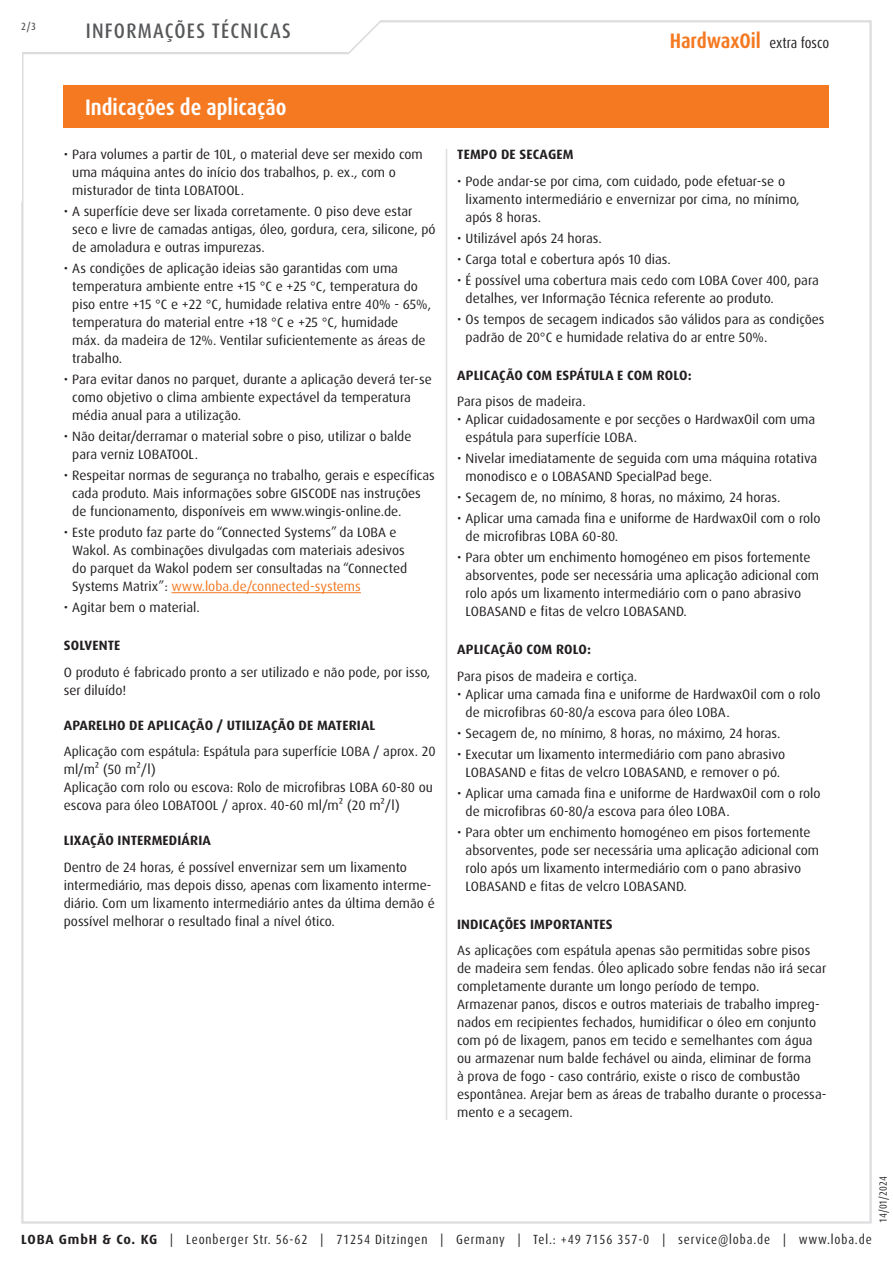
<style>
.page{position:relative;width:893px;height:1263px;background:#fff}
.page>*{position:absolute;margin:0;border:0;box-sizing:border-box;transform-origin:0 0}
.Abschnitt{font:700 condensed 22.5px "Dax Pro";color:#fff}
.t1{font:700 condensed 21px "Dax Pro";color:#f47921}
.t2{font:500 condensed 21px "Dax Pro";letter-spacing:.06em;color:#57585a}
.Text{font:13.5px/18px "Dax Pro";color:#231f20}
.t3{font:700 13.5px "Dax Pro";letter-spacing:.01em;color:#231f20}
.t4{font:condensed 13.35px "Dax Pro";letter-spacing:.065em;color:#231f20}
.t5{font:condensed 10.5px "Dax Pro";color:#231f20}
.t6{font:500 condensed 10.5px "Dax Pro";color:#57585a}
.s1{color:#f47921}
.s2{font-weight:400;font-size:15px;color:#231f20}
.s3{font-weight:700;font-stretch:normal}
</style>
<div class="page">
<svg style="left:22px;top:20px;width:410px;height:35px"></svg>
<div style="left:64px;top:85px;width:765px;height:43px;background:#f47921"></div>
<hr style="left:171px;top:592px;width:190px;height:1px;background:#f47921">
<hr style="left:446px;top:149px;width:1px;height:971px;background:#dcdddf">
<p class="t6" style="left:21px;top:19px;width:16px">2/3</p>
<h2 class="t2" style="left:86px;top:17px;width:207px">INFORMAÇÕES TÉCNICAS</h2>
<p class="Abschnitt" style="left:85px;top:93px;width:203px">Indicações de aplicação</p>
<p class="Text" style="left:72px;top:146px;width:352px;text-indent:-9px">• Para volumes a partir de 10L, o material deve ser mexido com uma máquina antes do início dos trabalhos, p. ex., com o misturador de tinta LOBATOOL.</p>
<p class="Text" style="left:72px;top:203px;width:365px;text-indent:-9px">• A superfície deve ser lixada corretamente. O piso deve estar seco e livre de camadas antigas, óleo, gordura, cera, silicone, pó de amoladura e outras impurezas.</p>
<p class="Text" style="left:72px;top:260px;width:360px;text-indent:-9px">• As condições de aplicação ideias são garantidas com uma temperatura ambiente entre +15 °C e +25 °C, temperatura do piso entre +15 °C e +22 °C, humidade relativa entre 40% - 65%, temperatura do material entre +18 °C e +25 °C, humidade<br>máx. da madeira de 12%. Ventilar suficientemente as áreas de trabalho.</p>
<p class="Text" style="left:72px;top:371px;width:361px;text-indent:-9px">• Para evitar danos no parquet, durante a aplicação deverá ter-se como objetivo o clima ambiente expectável da temperatura média anual para a utilização.</p>
<p class="Text" style="left:72px;top:428px;width:341px;text-indent:-9px">• Não deitar/derramar o material sobre o piso, utilizar o balde para verniz LOBATOOL.</p>
<p class="Text" style="left:72px;top:467px;width:364px;text-indent:-9px">• Respeitar normas de segurança no trabalho, gerais e específicas cada produto. Mais informações sobre GISCODE nas instruções de funcionamento, disponíveis em www.wingis-online.de.</p>
<p class="Text" style="left:72px;top:524px;width:336px;text-indent:-9px">• Este produto faz parte do “Connected Systems” da LOBA e Wakol. As combinações divulgadas com materiais adesivos do parquet da Wakol podem ser consultadas na “Connected Systems Matrix”: <span class="s1">www.loba.de/connected-systems</span></p>
<p class="Text" style="left:64px;top:599px;width:137px">• Agitar bem o material.</p>
<p class="t3" style="left:64px;top:637px;width:58px">SOLVENTE</p>
<p class="Text" style="left:64px;top:663px;width:368px">O produto é fabricado pronto a ser utilizado e não pode, por isso, ser diluído!</p>
<p class="t3" style="left:64px;top:716px;width:313px">APARELHO DE APLICAÇÃO / UTILIZAÇÃO DE MATERIAL</p>
<p class="Text" style="left:64px;top:743px;width:373px">Aplicação com espátula: Espátula para superfície LOBA / aprox. 20 ml/m² (50 m²/l)</p>
<p class="Text" style="left:64px;top:779px;width:371px">Aplicação com rolo ou escova: Rolo de microfibras LOBA 60-80 ou escova para óleo LOBATOOL / aprox. 40-60 ml/m² (20 m²/l)</p>
<p class="t3" style="left:64px;top:832px;width:149px">LIXAÇÃO INTERMEDIÁRIA</p>
<p class="Text" style="left:64px;top:858px;width:373px">Dentro de 24 horas, é possível envernizar sem um lixamento intermediário, mas depois disso, apenas com lixamento interme&shy;diário. Com um lixamento intermediário antes da última demão é possível melhorar o resultado final a nível ótico.</p>
<h2 class="t1" style="left:670px;top:28px;width:161px">HardwaxOil <span class="s2">extra fosco</span></h2>
<p class="t3" style="left:457px;top:146px;width:118px">TEMPO DE SECAGEM</p>
<p class="Text" style="left:466px;top:172px;width:336px;text-indent:-9px">• Pode andar-se por cima, com cuidado, pode efetuar-se o lixamento intermediário e envernizar por cima, no mínimo, após 8 horas.</p>
<p class="Text" style="left:457px;top:229px;width:146px">• Utilizável após 24 horas.</p>
<p class="Text" style="left:457px;top:250px;width:215px">• Carga total e cobertura após 10 dias.</p>
<p class="Text" style="left:466px;top:271px;width:355px;text-indent:-9px">• É possível uma cobertura mais cedo com LOBA Cover 400, para detalhes, ver Informação Técnica referente ao produto.</p>
<p class="Text" style="left:466px;top:310px;width:360px;text-indent:-9px">• Os tempos de secagem indicados são válidos para as condições padrão de 20°C e humidade relativa do ar entre 50%.</p>
<p class="t3" style="left:457px;top:366px;width:236px">APLICAÇÃO COM ESPÁTULA E COM ROLO:</p>
<p class="Text" style="left:457px;top:393px;width:130px">Para pisos de madeira.</p>
<p class="Text" style="left:466px;top:411px;width:351px;text-indent:-9px">• Aplicar cuidadosamente e por secções o HardwaxOil com uma espátula para superfície LOBA.</p>
<p class="Text" style="left:466px;top:450px;width:353px;text-indent:-9px">• Nivelar imediatamente de seguida com uma máquina rotativa monodisco e o LOBASAND SpecialPad bege.</p>
<p class="Text" style="left:457px;top:489px;width:325px">• Secagem de, no mínimo, 8 horas, no máximo, 24 horas.</p>
<p class="Text" style="left:466px;top:510px;width:357px;text-indent:-9px">• Aplicar uma camada fina e uniforme de HardwaxOil com o rolo de microfibras LOBA 60-80.</p>
<p class="Text" style="left:466px;top:549px;width:355px;text-indent:-9px">• Para obter um enchimento homogéneo em pisos fortemente absorventes, pode ser necessária uma aplicação adicional com rolo após um lixamento intermediário com o pano abrasivo LOBASAND e fitas de velcro LOBASAND.</p>
<p class="t3" style="left:457px;top:641px;width:135px">APLICAÇÃO COM ROLO:</p>
<p class="Text" style="left:457px;top:667px;width:182px">Para pisos de madeira e cortiça.</p>
<p class="Text" style="left:466px;top:685px;width:357px;text-indent:-9px">• Aplicar uma camada fina e uniforme de HardwaxOil com o rolo de microfibras 60-80/a escova para óleo LOBA.</p>
<p class="Text" style="left:457px;top:724px;width:325px">• Secagem de, no mínimo, 8 horas, no máximo, 24 horas.</p>
<p class="Text" style="left:457px;top:745px;width:330px;text-align:center">• Executar um lixamento intermediário com pano abrasivo<br>LOBASAND e fitas de velcro LOBASAND, e remover o pó.</p>
<p class="Text" style="left:466px;top:784px;width:357px;text-indent:-9px">• Aplicar uma camada fina e uniforme de HardwaxOil com o rolo de microfibras 60-80/a escova para óleo LOBA.</p>
<p class="Text" style="left:466px;top:823px;width:355px;text-indent:-9px">• Para obter um enchimento homogéneo em pisos fortemente absorventes, pode ser necessária uma aplicação adicional com rolo após um lixamento intermediário com o pano abrasivo LOBASAND e fitas de velcro LOBASAND.</p>
<p class="t3" style="left:457px;top:915px;width:157px">INDICAÇÕES IMPORTANTES</p>
<p class="Text" style="left:457px;top:941px;width:371px">As aplicações com espátula apenas são permitidas sobre pisos de madeira sem fendas. Óleo aplicado sobre fendas não irá secar completamente durante um longo período de tempo.</p>
<p class="Text" style="left:457px;top:995px;width:371px">Armazenar panos, discos e outros materiais de trabalho impreg&shy;nados em recipientes fechados, humidificar o óleo em conjunto com pó de lixagem, panos em tecido e semelhantes com água ou armazenar num balde fechável ou ainda, eliminar de forma<br>à prova de fogo - caso contrário, existe o risco de combustão espontânea. Arejar bem as áreas de trabalho durante o processa&shy;mento e a secagem.</p>
<p class="t5" style="left:876px;top:1222px;width:48px;rotate:-90deg">14/01/2024</p>
<p class="t4" style="left:21px;top:1230px;width:852px"><span class="s3">LOBA GmbH &amp; Co. KG</span> | Leonberger Str. 56-62 | 71254 Ditzingen | Germany | Tel.: +49 7156 357-0 | service@loba.de | www.loba.de</p>
</div>
